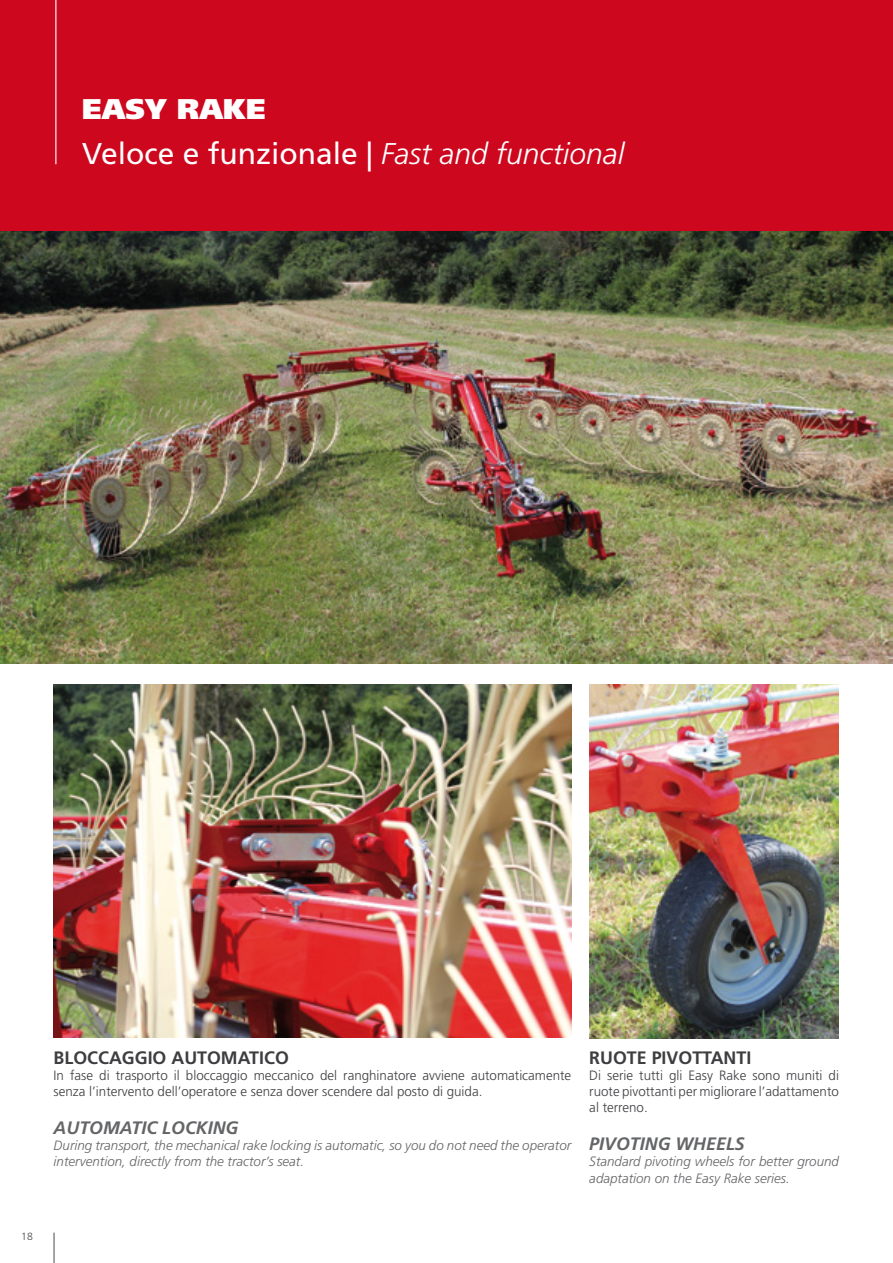
<style>
.page{position:relative;width:893px;height:1263px;background:#fff}
.page>*{position:absolute;margin:0;border:0;box-sizing:border-box;transform-origin:0 0}
.t1{font:30px "Frutiger LT Std";color:#fff}
.t2{font:900 28.5px "Frutiger LT Std";color:#fff}
.t3{font:700 18px "Frutiger LT Std";color:#3e3d40}
.t4{font:italic 700 18px "Frutiger LT Std";color:#646567}
.t5{font:300 13.5px/16.2px "Frutiger LT Std";color:#3e3d40}
.t6{font:italic 300 13.5px/16.2px "Frutiger LT Std";color:#646567}
.t7{font:300 10.5px "Frutiger LT Std";color:#4b4b4d}
.s1{font-weight:300;font-style:italic}
</style>
<div class="page">
<hr style="left:54px;top:1232px;width:1px;height:31px;background:#4b4b4d">
<img style="left:0;top:231px;width:893px;height:432px">
<div style="left:0;top:0;width:893px;height:231px;background:#cd071e"></div>
<hr style="left:55px;top:0;width:1px;height:164px;background:#fff">
<img style="left:54px;top:685px;width:517px;height:352px">
<img style="left:589px;top:685px;width:250px;height:353px">
<h2 class="t2" style="left:82px;top:92px;width:185px">EASY RAKE</h2>
<h1 class="t1" style="left:82px;top:136px;width:544px">Veloce e funzionale | <span class="s1">Fast and functional</span></h1>
<p class="t7" style="left:21px;top:1230px;width:13px">18</p>
<h3 class="t3" style="left:54px;top:1047px;width:237px">BLOCCAGGIO AUTOMATICO</h3>
<p class="t5" style="left:54px;top:1067px;width:519px">In fase di trasporto il bloccaggio meccanico del ranghinatore avviene automaticamente senza l’intervento dell’operatore e senza dover scendere dal posto di guida.</p>
<h3 class="t4" style="left:54px;top:1117px;width:186px">AUTOMATIC LOCKING</h3>
<p class="t6" style="left:54px;top:1138px;width:519px">During transport, the mechanical rake locking is automatic, so you do not need the operator intervention, directly from the tractor’s seat.</p>
<h3 class="t3" style="left:589px;top:1047px;width:163px">RUOTE PIVOTTANTI</h3>
<p class="t5" style="left:589px;top:1067px;width:251px;text-align:justify">Di serie tutti gli Easy Rake sono muniti di ruote pivottanti per migliorare l’adattamento al terreno.</p>
<h3 class="t4" style="left:589px;top:1133px;width:157px">PIVOTING WHEELS</h3>
<p class="t6" style="left:589px;top:1154px;width:251px">Standard pivoting wheels for better ground adaptation on the Easy Rake series.</p>
</div>
